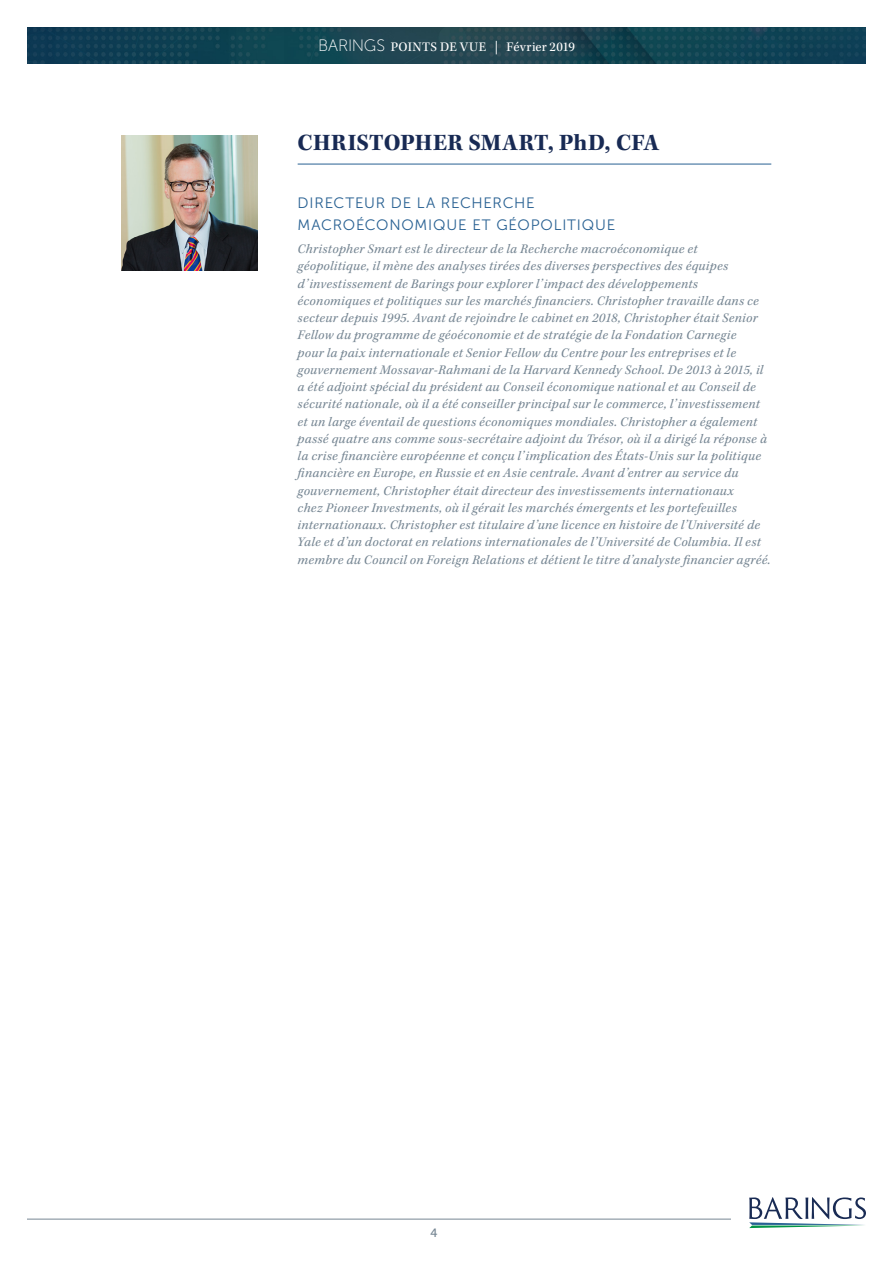
<style>
.page{position:relative;width:893px;height:1263px;background:#fff}
.page>*{position:absolute;margin:0;border:0;box-sizing:border-box;transform-origin:0 0}
.t1{font:700 24px "Kepler Std";letter-spacing:.015em;color:#182a54}
.t2{font:15px/22.5px "Museo Sans 300";letter-spacing:.055em;color:#276092}
.t3{font:italic 13.5px/17.2px "Kepler Std";letter-spacing:.025em;color:#768693}
.t4{font:13.5px "Kepler Std";letter-spacing:.02em;color:#fff}
.t5{font:12px "Museo 500";color:#768693}
.s1{font-family:"Museo Sans 100";font-size:16.5px}
</style>
<div class="page">
<img style="left:27px;top:27px;width:839px;height:37px">
<svg style="left:749px;top:1197px;width:117px;height:31px"></svg>
<hr style="left:27px;top:1219px;width:704px;height:1px;background:#768693">
<img style="left:122px;top:135px;width:135px;height:135px">
<hr style="left:298px;top:164px;width:473px;height:1px;background:#276092">
<p class="t4" style="left:318px;top:39px;width:258px"><span class="s1">BARINGS</span> POINTS DE VUE | Février 2019</p>
<h1 class="t1" style="left:298px;top:129px;width:363px">CHRISTOPHER SMART, PhD, CFA</h1>
<p class="t2" style="left:298px;top:192px;width:319px">DIRECTEUR DE LA RECHERCHE<br>MACROÉCONOMIQUE ET GÉOPOLITIQUE</p>
<p class="t3" style="left:298px;top:241px;width:474px">Christopher Smart est le directeur de la Recherche macroéconomique et géopolitique, il mène des analyses tirées des diverses perspectives des équipes d’investissement de Barings pour explorer l’impact des développements économiques et politiques sur les marchés financiers. Christopher travaille dans ce secteur depuis 1995. Avant de rejoindre le cabinet en 2018, Christopher était Senior Fellow du programme de géoéconomie et de stratégie de la Fondation Carnegie<br>pour la paix internationale et Senior Fellow du Centre pour les entreprises et le gouvernement Mossavar-Rahmani de la Harvard Kennedy School. De 2013 à 2015, il a été adjoint spécial du président au Conseil économique national et au Conseil de sécurité nationale, où il a été conseiller principal sur le commerce, l’investissement et un large éventail de questions économiques mondiales. Christopher a également passé quatre ans comme sous-secrétaire adjoint du Trésor, où il a dirigé la réponse à la crise financière européenne et conçu l’implication des États-Unis sur la politique financière en Europe, en Russie et en Asie centrale. Avant d’entrer au service du gouvernement, Christopher était directeur des investissements internationaux<br>chez Pioneer Investments, où il gérait les marchés émergents et les portefeuilles internationaux. Christopher est titulaire d’une licence en histoire de l’Université de Yale et d’un doctorat en relations internationales de l’Université de Columbia. Il est membre du Council on Foreign Relations et détient le titre d’analyste financier agréé.</p>
<p class="t5" style="left:430px;top:1227px;width:8px">4</p>
</div>
